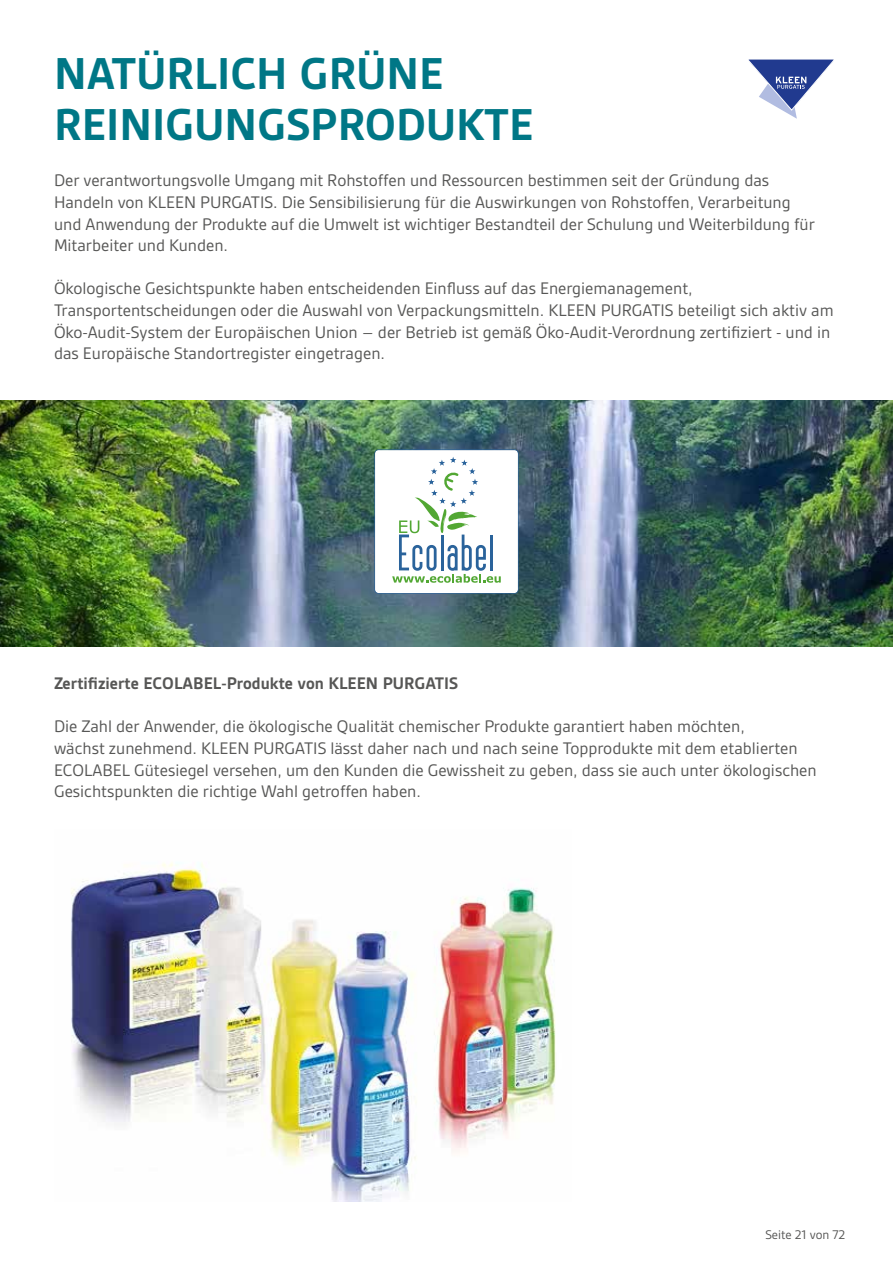
<style>
.page{position:relative;width:893px;height:1263px;background:#fff}
.page>*{position:absolute;margin:0;border:0;box-sizing:border-box;transform-origin:0 0}
.t1{font:700 48px/51px "Gesta";color:#007786}
.t2{font:18px/21.6px "Gesta";color:#575756}
.t3{font:700 18px "Gesta";color:#575756}
.t4{font:13.5px "Gesta";color:#575756}
</style>
<div class="page">
<img style="left:71px;top:862px;width:485px;height:339px">
<img style="left:0;top:401px;width:893px;height:245px">
<svg style="left:374px;top:449px;width:145px;height:145px"></svg>
<svg style="left:748px;top:59px;width:86px;height:60px"></svg>
<h1 class="t1" style="left:54px;top:48px;width:481px">NATÜRLICH GRÜNE<br>REINIGUNGSPRODUKTE</h1>
<p class="t2" style="left:54px;top:170px;width:762px">Der verantwortungsvolle Umgang mit Rohstoffen und Ressourcen bestimmen seit der Gründung das Handeln von KLEEN PURGATIS. Die Sensibilisierung für die Auswirkungen von Rohstoffen, Verarbeitung und Anwendung der Produkte auf die Umwelt ist wichtiger Bestandteil der Schulung und Weiterbildung für Mitarbeiter und Kunden.</p>
<p class="t2" style="left:54px;top:278px;width:781px">Ökologische Gesichtspunkte haben entscheidenden Einfluss auf das Energiemanagement, Transportentscheidungen oder die Auswahl von Verpackungsmitteln. KLEEN PURGATIS beteiligt sich aktiv am Öko-Audit-System der Europäischen Union – der Betrieb ist gemäß Öko-Audit-Verordnung zertifiziert - und in das Europäische Standortregister eingetragen.</p>
<p class="t3" style="left:54px;top:673px;width:405px">Zertifizierte ECOLABEL-Produkte von KLEEN PURGATIS</p>
<p class="t2" style="left:54px;top:716px;width:764px">Die Zahl der Anwender, die ökologische Qualität chemischer Produkte garantiert haben möchten,<br>wächst zunehmend. KLEEN PURGATIS lässt daher nach und nach seine Topprodukte mit dem etablierten ECOLABEL Gütesiegel versehen, um den Kunden die Gewissheit zu geben, dass sie auch unter ökologischen Gesichtspunkten die richtige Wahl getroffen haben.</p>
<p class="t4" style="left:765px;top:1227px;width:82px">Seite 21 von 72</p>
</div>
